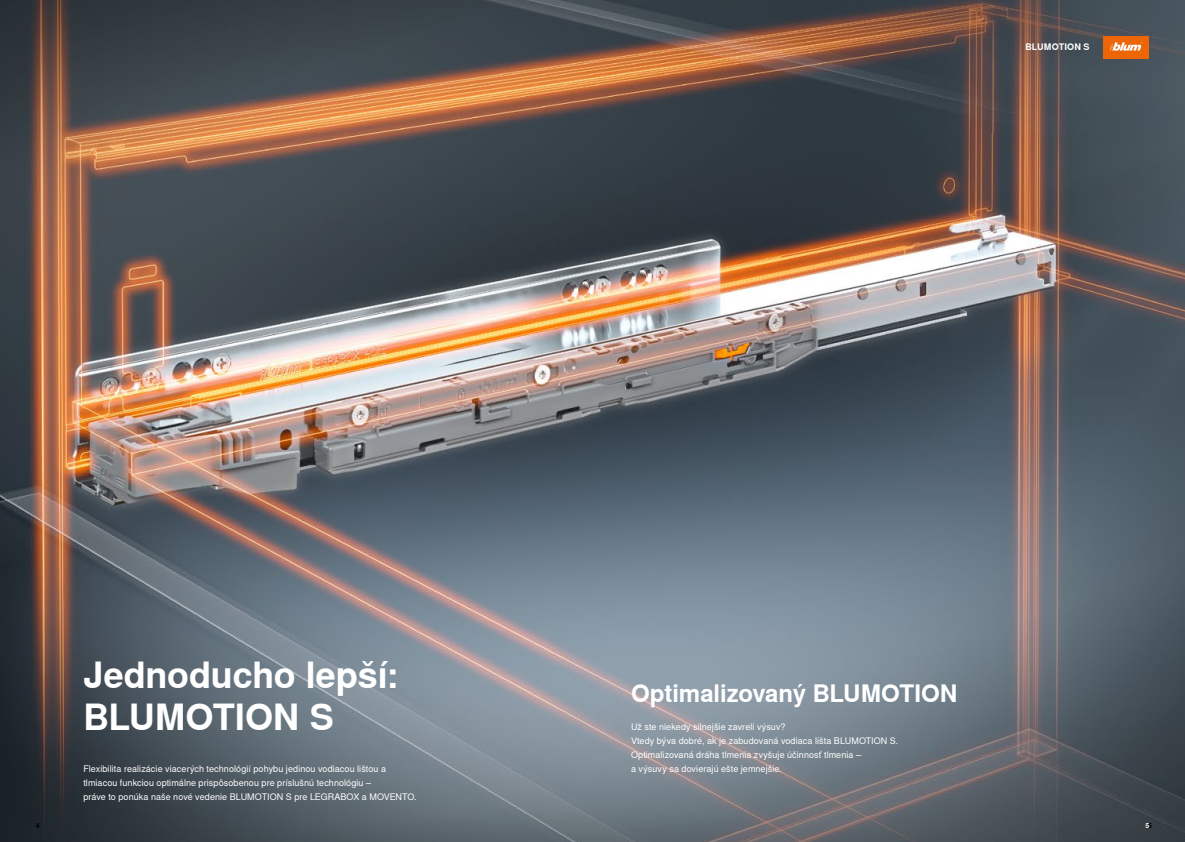
<style>
.page{position:relative;width:1185px;height:842px;background:#fff}
.page>*{position:absolute;margin:0;border:0;box-sizing:border-box;transform-origin:0 0}
._36_Head_A4_White_Bold{font:700 36px/42.1px "Nimbus Sans Global";letter-spacing:-.005em;color:#fff}
._24_Head_A4_White_Bold{font:700 24px "Nimbus Sans Global";letter-spacing:-.005em;color:#fff}
._09_Copy_White_Regular{font:9px/14px "Nimbus Sans Global";letter-spacing:.01em;color:#fff}
.CBOX_09_Copy_Black{font:9px/14px "Nimbus Sans Global";letter-spacing:.01em;color:#fff}
._09_Category_White_Bold{font:700 9px "Nimbus Sans Global";letter-spacing:.01em;color:#fff}
.PAGENUMBER_Right{font:700 7px "Nimbus Sans Global";color:#fff}
.t1{font:700 7px "Nimbus Sans Global";color:#000}
.s1{color:#000}
</style>
<div class="page">
<img style="left:0;top:0;width:1185px;height:842px">
<div style="left:1103px;top:36px;width:46px;height:23px;background:#ec6608"></div>
<svg style="left:1110px;top:42px;width:32px;height:9px"></svg>
<p class="_09_Category_White_Bold" style="left:1025px;top:42px;width:66px">BLUMOTION S</p>
<p class="_36_Head_A4_White_Bold" style="left:83px;top:654px;width:316px">Jednoducho lepší:<br>BLUMOTION S</p>
<p class="_09_Copy_White_Regular" style="left:83px;top:762px;width:335px">Flexibilita realizácie viacerých technológií pohybu jedinou vodiacou lištou a tlmiacou funkciou optimálne prispôsobenou pre príslušnú technológiu –<br>práve to ponúka naše nové vedenie BLUMOTION S pre LEGRABOX a MOVENTO.</p>
<p class="_24_Head_A4_White_Bold" style="left:631px;top:679px;width:328px">Optimalizovaný BLUMOTION</p>
<p class="CBOX_09_Copy_Black" style="left:631px;top:720px;width:269px">Už ste niekedy silnejšie zavreli výsuv?<br>Vtedy býva dobré, ak je zabudovaná vodiaca lišta BLUMOTION S.<br>Optimalizovaná dráha tlmenia zvyšuje účinnosť tlmenia –<br>a výsuvy sa dovierajú ešte jemnejšie.</p>
<p class="t1" style="left:36px;top:821px;width:5px">4</p>
<p class="PAGENUMBER_Right" style="left:1145px;top:821px;width:8px">5<span class="s1">5</span></p>
</div>
